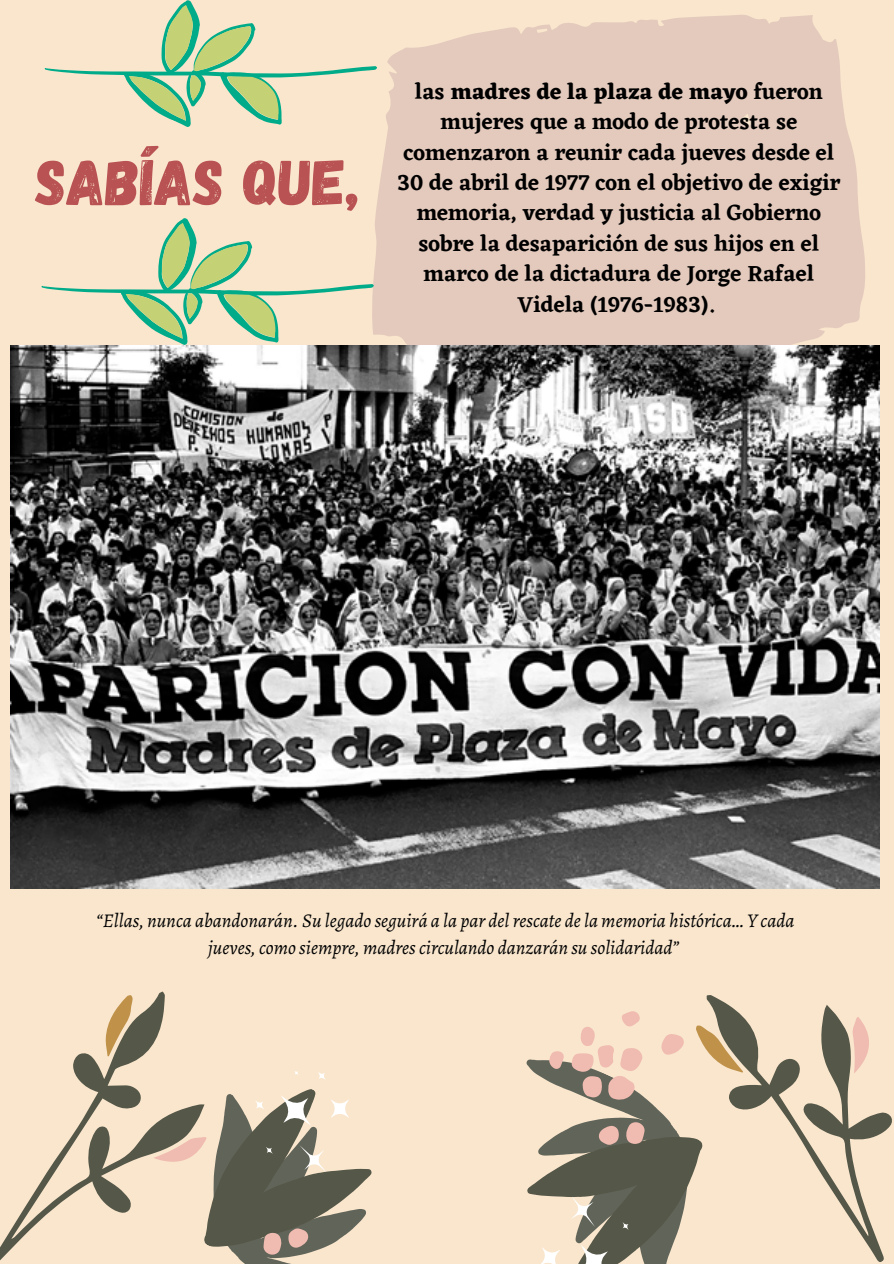
<style>
.page{position:relative;width:894px;height:1264px;background:#fff}
.page>*{position:absolute;margin:0;border:0;box-sizing:border-box;transform-origin:0 0}
.t1{font:64.5px "Gagalin";color:#b95253}
.t2{font:600 22.5px/30.5px "Eczar";color:#000;text-align:center}
.t3{font:italic 19.5px/27px "Alegreya";color:#000;text-align:center}
.s1{font-weight:700}
</style>
<div class="page">
<div style="left:0;top:0;width:893px;height:1263px;background:#f9e6cd"></div>
<svg style="left:706px;top:995px;width:186px;height:267px"></svg>
<svg style="left:500px;top:1008px;width:243px;height:256px"></svg>
<svg style="left:829px;top:1015px;width:55px;height:58px"></svg>
<svg style="left:0;top:991px;width:165px;height:270px"></svg>
<svg style="left:91px;top:991px;width:53px;height:65px"></svg>
<svg style="left:153px;top:1068px;width:219px;height:195px"></svg>
<svg style="left:374px;top:15px;width:491px;height:330px;background:#e5ccbe"></svg>
<img style="left:11px;top:345px;width:868px;height:543px">
<svg style="left:45px;top:0;width:332px;height:127px"></svg>
<svg style="left:41px;top:218px;width:333px;height:127px"></svg>
<p class="t1" style="left:36px;top:140px;width:326px">SABÍAS QUE,</p>
<p class="t2" style="left:397px;top:76px;width:445px">las <span class="s1">madres de la plaza de mayo</span> fueron mujeres que a modo de protesta se comenzaron a reunir cada jueves desde el 30 de abril de 1977 con el objetivo de exigir memoria, verdad y justicia al Gobierno sobre la desaparición de sus hijos en el marco de la dictadura de Jorge Rafael Videla (1976-1983).</p>
<p class="t3" style="left:96px;top:907px;width:699px">“Ellas, nunca abandonarán. Su legado seguirá a la par del rescate de la memoria histórica… Y cada jueves, como siempre, madres circulando danzarán su solidaridad”</p>
</div>
